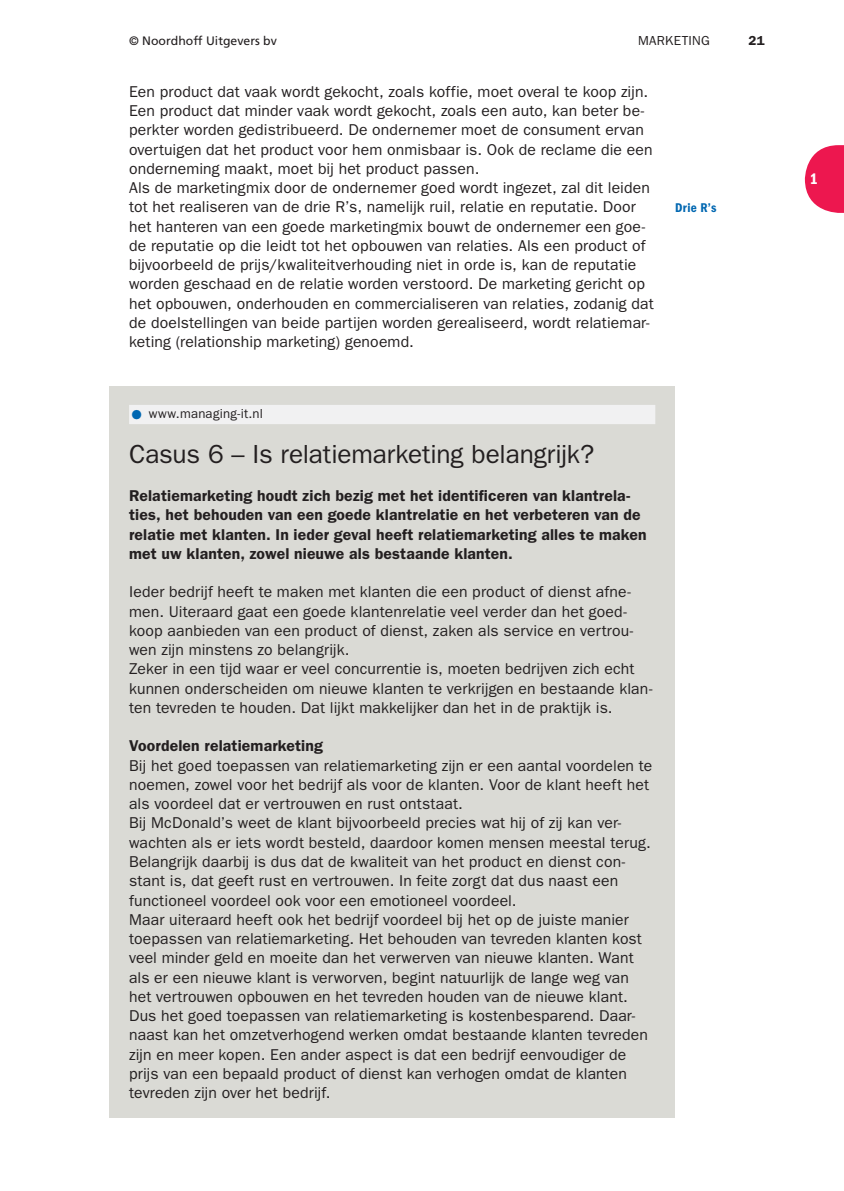
<style>
.page{position:relative;width:844px;height:1191px;background:#fff}
.page>*{position:absolute;margin:0;border:0;box-sizing:border-box;transform-origin:0 0}
.t1{font:26.25px "ITC Franklin Gothic Std";letter-spacing:-.01em;color:#231f20}
.t2{font:15.75px/19.2px "ITC Franklin Gothic Std";letter-spacing:.01em;color:#231f20}
.t3{font:600 15.75px/19.2px "ITC Franklin Gothic Std";letter-spacing:.01em;color:#231f20}
.t4{font:15.75px "ITC Franklin Gothic Std Dm Cd";color:#fff}
.t5{font:13.12px "ITC Franklin Gothic Std";letter-spacing:.02em;color:#231f20}
.t6{font:13.12px "ITC Franklin Gothic Std Dm Cd";color:#0067b1}
.t7{font:600 13.12px "ITC Franklin Gothic Std";color:#231f20}
.t8{font:12.25px "Frutiger LT Std";color:#231f20}
.s1{font-family:"WN Mo HO Picto Regular";font-size:7px;color:#0067b1}
</style>
<div class="page">
<svg style="left:804px;top:145px;width:39px;height:68px"></svg>
<div style="left:109px;top:385px;width:566px;height:732px;background:#dadad5"></div>
<div style="left:129px;top:405px;width:526px;height:19px;background:#f1f1f2"></div>
<p class="t8" style="left:129px;top:35px;width:149px">© Noordhoff Uitgevers bv</p>
<p class="t5" style="left:638px;top:35px;width:73px">MARKETING</p>
<p class="t7" style="left:748px;top:35px;width:18px">21</p>
<p class="t2" style="left:129px;top:83px;width:526px">Een product dat vaak wordt gekocht, zoals koffie, moet overal te koop zijn.<br>Een product dat minder vaak wordt gekocht, zoals een auto, kan beter be&shy;perkter worden gedistribueerd. De ondernemer moet de consument ervan overtuigen dat het product voor hem onmisbaar is. Ook de reclame die een onderneming maakt, moet bij het product passen.<br>Als de marketingmix door de ondernemer goed wordt ingezet, zal dit leiden tot het realiseren van de drie R’s, namelijk ruil, relatie en reputatie. Door het hanteren van een goede marketingmix bouwt de ondernemer een goe&shy;de reputatie op die leidt tot het opbouwen van relaties. Als een product of bijvoorbeeld de prijs/kwaliteitverhouding niet in orde is, kan de reputatie worden geschaad en de relatie worden verstoord. De marketing gericht op het opbouwen, onderhouden en commercialiseren van relaties, zodanig dat de doelstellingen van beide partijen worden gerealiseerd, wordt relatiemar&shy;keting (relationship marketing) genoemd.</p>
<p class="t6" style="left:675px;top:203px;width:43px">Drie R’s</p>
<p class="t5" style="left:131px;top:409px;width:133px"><span class="s1">1</span> www.managing-it.nl</p>
<h1 class="t1" style="left:129px;top:444px;width:466px">Casus 6 – Is relatiemarketing belangrijk?</h1>
<p class="t3" style="left:129px;top:487px;width:519px">Relatiemarketing houdt zich bezig met het identificeren van klantrela&shy;ties, het behouden van een goede klantrelatie en het verbeteren van de relatie met klanten. In ieder geval heeft relatiemarketing alles te maken met uw klanten, zowel nieuwe als bestaande klanten.</p>
<p class="t2" style="left:129px;top:583px;width:525px">Ieder bedrijf heeft te maken met klanten die een product of dienst afne&shy;men. Uiteraard gaat een goede klantenrelatie veel verder dan het goed&shy;koop aanbieden van een product of dienst, zaken als service en vertrou&shy;wen zijn minstens zo belangrijk.<br>Zeker in een tijd waar er veel concurrentie is, moeten bedrijven zich echt kunnen onderscheiden om nieuwe klanten te verkrijgen en bestaande klan&shy;ten tevreden te houden. Dat lijkt makkelijker dan het in de praktijk is.</p>
<p class="t3" style="left:129px;top:737px;width:195px">Voordelen relatiemarketing</p>
<p class="t2" style="left:129px;top:757px;width:524px">Bij het goed toepassen van relatiemarketing zijn er een aantal voordelen te noemen, zowel voor het bedrijf als voor de klanten. Voor de klant heeft het als voordeel dat er vertrouwen en rust ontstaat.<br>Bij McDonald’s weet de klant bijvoorbeeld precies wat hij of zij kan ver&shy;wachten als er iets wordt besteld, daardoor komen mensen meestal terug.<br>Belangrijk daarbij is dus dat de kwaliteit van het product en dienst con&shy;stant is, dat geeft rust en vertrouwen. In feite zorgt dat dus naast een functioneel voordeel ook voor een emotioneel voordeel.<br>Maar uiteraard heeft ook het bedrijf voordeel bij het op de juiste manier toepassen van relatiemarketing. Het behouden van tevreden klanten kost veel minder geld en moeite dan het verwerven van nieuwe klanten. Want als er een nieuwe klant is verworven, begint natuurlijk de lange weg van het vertrouwen opbouwen en het tevreden houden van de nieuwe klant.<br>Dus het goed toepassen van relatiemarketing is kostenbesparend. Daar&shy;naast kan het omzetverhogend werken omdat bestaande klanten tevreden zijn en meer kopen. Een ander aspect is dat een bedrijf eenvoudiger de prijs van een bepaald product of dienst kan verhogen omdat de klanten tevreden zijn over het bedrijf.</p>
<p class="t4" style="left:809px;top:173px;width:10px">1</p>
</div>
